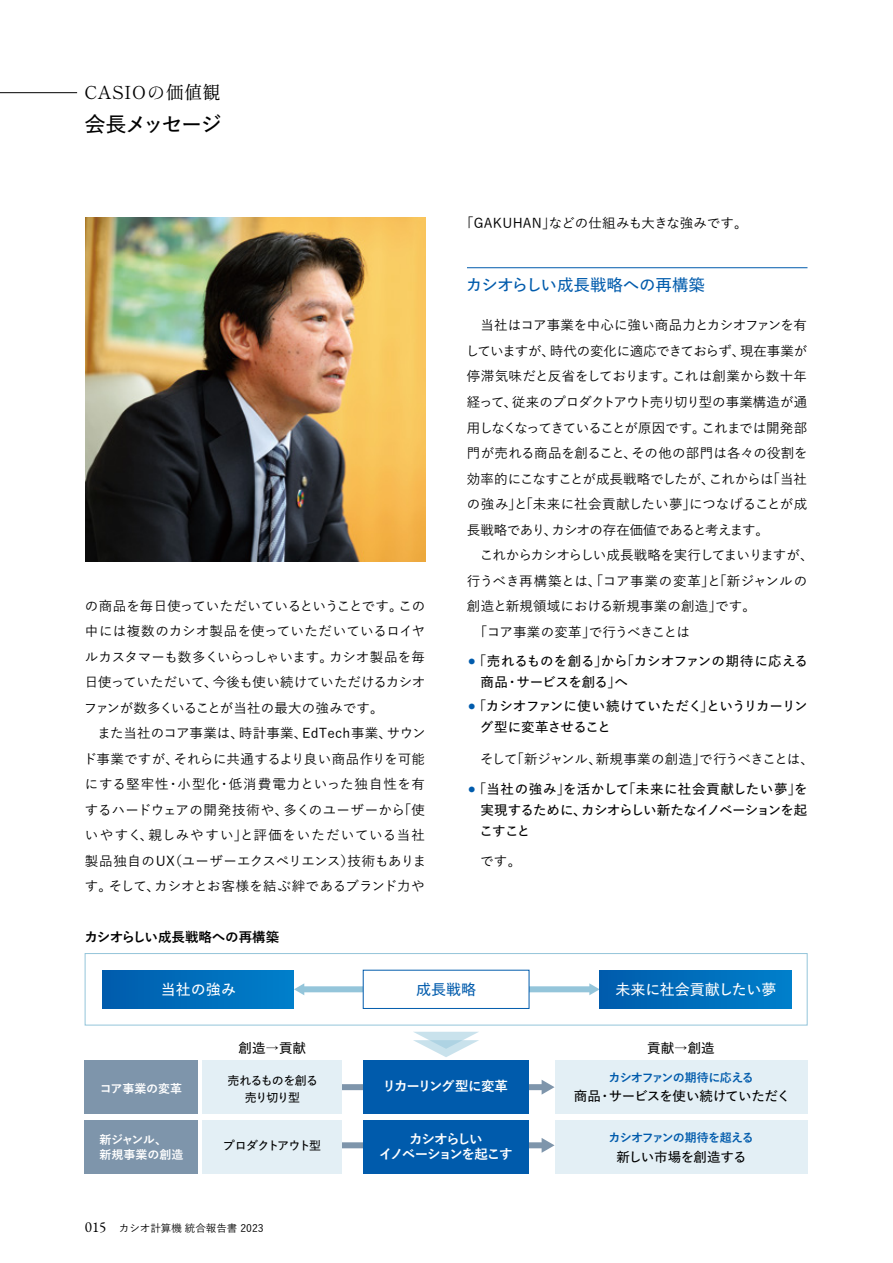
<style>
.page{position:relative;width:893px;height:1263px;background:#fff}
.page>*{position:absolute;margin:0;border:0;box-sizing:border-box;transform-origin:0 0}
.t1{font:600 21px "Yu Go Pr 6 N";letter-spacing:-.07em;color:#000}
.t2{font:18px "Shippori Mincho";letter-spacing:.025em;color:#000}
.t3{font:600 16.5px "Yu Go Pr 6 N";letter-spacing:-.005em;color:#005bac}
.t4{font:600 15px "Yu Go Pr 6 N";color:#fff}
.t5{font:600 15px "Yu Go Pr 6 N";color:#005bac}
.t6{font:500 13.5px/25.5px "Yu Go Pr 6 N";letter-spacing:-.01em;color:#000;text-align:justify}
.t7{font:600 13.5px/21px "Yu Go Pr 6 N";letter-spacing:-.025em;color:#000}
.t8{font:500 13.5px "Yu Go Pr 6 N";letter-spacing:.01em;color:#000}
.t9{font:500 13.5px "Yu Go Pr 6 N";letter-spacing:-.03em;color:#000}
.t10{font:500 13.5px "Yu Go Pr 6 N";letter-spacing:.02em;color:#000}
.t11{font:500 13.5px "Yu Go Pr 6 N";letter-spacing:-.06em;color:#000}
.t12{font:600 13.5px "Yu Go Pr 6 N";letter-spacing:-.045em;color:#000}
.t13{font:700 13.5px/15px "Yu Go Pr 6 N";letter-spacing:-.095em;color:#fff;text-align:center}
.t14{font:700 13.5px "Yu Go Pr 6 N";letter-spacing:-.01em;color:#000}
.t15{font:700 13.5px "Yu Go Pr 6 N";letter-spacing:-.075em;color:#fff}
.t16{font:700 12px "Yu Go Pr 6 N";letter-spacing:-.06em;color:#005bac}
.t17{font:700 12px/15px "Yu Go Pr 6 N";letter-spacing:-.01em;color:#fff}
.t18{font:600 12px/16.5px "Yu Go Pr 6 N";letter-spacing:-.08em;color:#000;text-align:center}
.t19{font:600 12px "Yu Go Pr 6 N";letter-spacing:-.1em;color:#000}
.t20{font:500 10.5px "Yu Go Pr 6 N";color:#000}
.s1{font-family:"EB Garamond";font-weight:400;font-size:15px}
</style>
<div class="page">
<hr style="left:0;top:92px;width:77px;height:1px;background:#000">
<hr style="left:467px;top:267px;width:340px;height:1px;background:#005bac">
<div style="left:85px;top:953px;width:722px;height:72px;border:1px solid #94c5da"></div>
<div style="left:303px;top:986px;width:288px;height:6px;background:#94c5da"></div>
<svg style="left:294px;top:983px;width:10px;height:12px"></svg>
<svg style="left:589px;top:983px;width:11px;height:12px"></svg>
<div style="left:338px;top:1084px;width:206px;height:6px;background:#7e95ab"></div>
<svg style="left:542px;top:1080px;width:13px;height:14px"></svg>
<div style="left:338px;top:1142px;width:206px;height:6px;background:#7e95ab"></div>
<svg style="left:542px;top:1138px;width:13px;height:15px"></svg>
<img style="left:85px;top:217px;width:341px;height:345px">
<div style="left:85px;top:1120px;width:113px;height:54px;background:#7e95ab"></div>
<svg style="left:413px;top:1032px;width:66px;height:25px"></svg>
<div style="left:103px;top:970px;width:191px;height:38px;background:linear-gradient(to right,#005cac,#0080cb)"></div>
<div style="left:363px;top:970px;width:166px;height:38px;background:#fff"></div>
<div style="left:363px;top:970px;width:166px;height:39px;border:1px solid #005bac"></div>
<div style="left:600px;top:970px;width:191px;height:38px;background:linear-gradient(to right,#005cac,#0080cb)"></div>
<div style="left:85px;top:1060px;width:113px;height:54px;background:#7e95ab"></div>
<div style="left:203px;top:1060px;width:139px;height:54px;background:#e3eff5"></div>
<div style="left:363px;top:1060px;width:166px;height:54px;background:#005bac"></div>
<div style="left:555px;top:1060px;width:252px;height:54px;background:#e3eff5"></div>
<div style="left:555px;top:1120px;width:252px;height:54px;background:#e3eff5"></div>
<div style="left:203px;top:1120px;width:139px;height:54px;background:#e3eff5"></div>
<div style="left:363px;top:1120px;width:166px;height:54px;background:#005bac"></div>
<h2 class="t2" style="left:85px;top:81px;width:138px">CASIOの価値観</h2>
<h1 class="t1" style="left:85px;top:105px;width:139px">会長メッセージ</h1>
<p class="t6" style="left:84px;top:591px;width:343px">の商品を毎日使っていただいているということです。この中には複数のカシオ製品を使っていただいているロイヤルカスタマーも数多くいらっしゃいます。カシオ製品を毎日使っていただいて、今後も使い続けていただけるカシオファンが数多くいることが当社の最大の強みです。</p>
<p class="t6" style="left:84px;top:719px;width:344px;text-indent:14px">また当社のコア事業は、時計事業、EdTech事業、サウンド事業ですが、それらに共通するより良い商品作りを可能にする堅牢性・小型化・低消費電力といった独自性を有するハードウェアの開発技術や、多くのユーザーから「使いやすく、親しみやすい」と評価をいただいている当社製品独自のUX（ユーザーエクスペリエンス）技術もあります。そして、カシオとお客様を結ぶ絆であるブランド力や</p>
<p class="t14" style="left:84px;top:929px;width:196px">カシオらしい成長戦略への再構築</p>
<p class="t8" style="left:460px;top:211px;width:289px">「GAKUHAN」などの仕組みも大きな強みです。</p>
<p class="t3" style="left:466px;top:270px;width:241px">カシオらしい成長戦略への再構築</p>
<p class="t6" style="left:466px;top:311px;width:344px;text-indent:15px">当社はコア事業を中心に強い商品力とカシオファンを有していますが、時代の変化に適応できておらず、現在事業が停滞気味だと反省をしております。これは創業から数十年経って、従来のプロダクトアウト売り切り型の事業構造が通用しなくなってきていることが原因です。これまでは開発部門が売れる商品を創ること、その他の部門は各々の役割を効率的にこなすことが成長戦略でしたが、これからは「当社の強み」と「未来に社会貢献したい夢」につなげることが成長戦略であり、カシオの存在価値であると考えます。</p>
<p class="t11" style="left:480px;top:543px;width:336px">これからカシオらしい成長戦略を実行してまいりますが、</p>
<p class="t10" style="left:467px;top:568px;width:342px">行うべき再構築とは、「コア事業の変革」と「新ジャンルの</p>
<p class="t8" style="left:467px;top:594px;width:290px">創造と新規領域における新規事業の創造」です。</p>
<p class="t9" style="left:474px;top:619px;width:218px">「コア事業の変革」で行うべきことは</p>
<p class="t7" style="left:480px;top:649px;width:329px;text-indent:-12px"><sup>●</sup> 「売れるものを創る」から「カシオファンの期待に応える商品・サービスを創る」へ</p>
<p class="t7" style="left:480px;top:694px;width:330px;text-indent:-11px"><sup>●</sup> 「カシオファンに使い続けていただく」というリカーリング型に変革させること</p>
<p class="t9" style="left:480px;top:747px;width:335px">そして「新ジャンル、新規事業の創造」で行うべきことは、</p>
<p class="t7" style="left:480px;top:777px;width:330px;text-align:justify;text-indent:-11px"><sup>●</sup> 「当社の強み」を活かして「未来に社会貢献したい夢」を実現するために、カシオらしい新たなイノベーションを起こすこと</p>
<p class="t6" style="left:480px;top:847px;width:43px">です。</p>
<p class="t4" style="left:161px;top:975px;width:77px">当社の強み</p>
<p class="t5" style="left:416px;top:975px;width:61px">成長戦略</p>
<p class="t4" style="left:616px;top:975px;width:162px">未来に社会貢献したい夢</p>
<p class="t17" style="left:100px;top:1081px;width:84px">コア事業の変革</p>
<p class="t17" style="left:100px;top:1132px;width:85px">新ジャンル、<br>新規事業の創造</p>
<p class="t7" style="left:239px;top:1035px;width:69px">創造→貢献</p>
<p class="t7" style="left:647px;top:1035px;width:69px">貢献→創造</p>
<p class="t18" style="left:227px;top:1071px;width:92px">売れるものを創る売り切り型</p>
<p class="t19" style="left:223px;top:1135px;width:100px">プロダクトアウト型</p>
<p class="t15" style="left:383px;top:1078px;width:127px">リカーリング型に変革</p>
<p class="t13" style="left:379px;top:1131px;width:135px">カシオらしい<br>イノベーションを起こす</p>
<p class="t16" style="left:608px;top:1071px;width:147px">カシオファンの期待に応える</p>
<p class="t12" style="left:574px;top:1084px;width:218px">商品・サービスを使い続けていただく</p>
<p class="t16" style="left:609px;top:1131px;width:147px">カシオファンの期待を超える</p>
<p class="t7" style="left:616px;top:1144px;width:132px">新しい市場を創造する</p>
<p class="t20" style="left:85px;top:1218px;width:180px"><span class="s1">015</span> カシオ計算機 統合報告書 2023</p>
</div>
